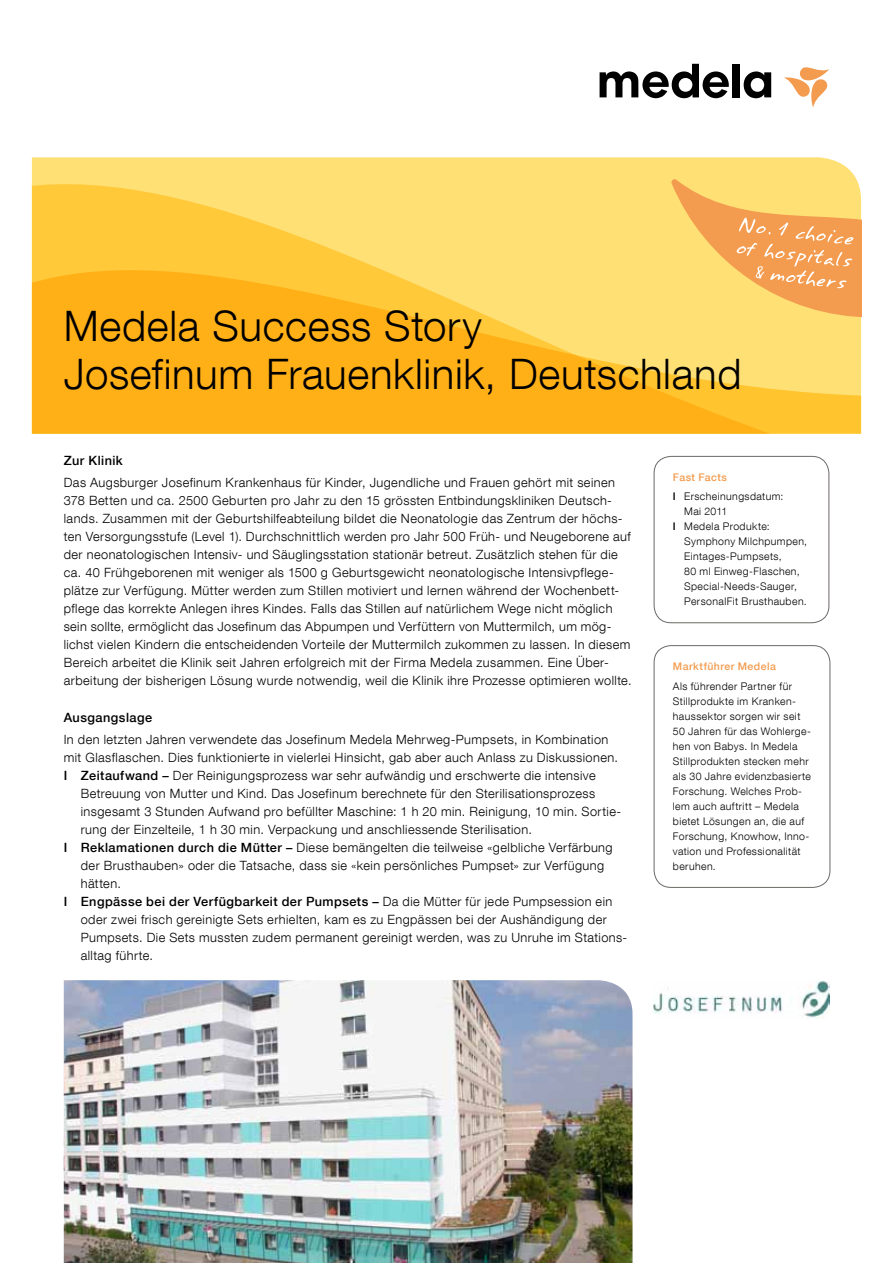
<style>
.page{position:relative;width:893px;height:1263px;background:#fff}
.page>*{position:absolute;margin:0;border:0;box-sizing:border-box;transform-origin:0 0}
.t1{font:300 42px/48px "Helvetica Neue LT Com";letter-spacing:.015em;color:#000}
.t2{font:300 12.75px/18px "Helvetica Neue LT Com";letter-spacing:.035em;color:#000}
.t3{font:500 12.75px "Helvetica Neue LT Com";letter-spacing:.035em;color:#000}
.t4{font:300 10.5px/15px "Helvetica Neue LT Com";letter-spacing:.04em;color:#000}
.t5{font:500 10.5px "Helvetica Neue LT Com";letter-spacing:.045em;color:#f39b4e}
.s1{font-weight:500}
.s2{font-weight:300}
.s3{font-weight:500;color:#f39b4e}
</style>
<div class="page">
<div style="left:732px;top:64px;width:7px;height:33px;background:#000"></div>
<svg style="left:744px;top:71px;width:27px;height:27px"></svg>
<svg style="left:600px;top:64px;width:129px;height:34px"></svg>
<svg style="left:784px;top:67px;width:45px;height:41px"></svg>
<svg style="left:32px;top:157px;width:825px;height:43px;background:#ffdf74"></svg>
<svg style="left:32px;top:200px;width:829px;height:234px;background:#ffc43c"></svg>
<svg style="left:671px;top:179px;width:190px;height:138px;background:#f9c168"></svg>
<div style="left:654px;top:456px;width:175px;height:167px;border:1px solid #6d6966;border-radius:17px"></div>
<img style="left:64px;top:980px;width:568px;height:283px">
<img style="left:654px;top:980px;width:175px;height:38px">
<div style="left:654px;top:645px;width:176px;height:243px;border:1px solid #6d6966;border-radius:17px"></div>
<h1 class="t1" style="left:64px;top:301px;width:679px">Medela Success Story<br>Josefinum Frauenklinik, Deutschland</h1>
<p class="t3" style="left:64px;top:453px;width:60px">Zur Klinik</p>
<p class="t2" style="left:64px;top:474px;width:569px">Das Augsburger Josefinum Krankenhaus für Kinder, Jugendliche und Frauen gehört mit seinen 378 Betten und ca. 2500 Geburten pro Jahr zu den 15 grössten Entbindungskliniken Deutsch&shy;lands. Zusammen mit der Geburtshilfeabteilung bildet die Neonatologie das Zentrum der höchs&shy;ten Versorgungsstufe (Level 1). Durchschnittlich werden pro Jahr 500 Früh- und Neugeborene auf der neonatologischen Intensiv- und Säuglingsstation stationär betreut. Zusätzlich stehen für die ca. 40 Frühgeborenen mit weniger als 1500 g Geburtsgewicht neonatologische Intensivpflege&shy;plätze zur Verfügung. Mütter werden zum Stillen motiviert und lernen während der Wochenbett&shy;pflege das korrekte Anlegen ihres Kindes. Falls das Stillen auf natürlichem Wege nicht möglich sein sollte, ermöglicht das Josefinum das Abpumpen und Verfüttern von Muttermilch, um mög&shy;lichst vielen Kindern die entscheidenden Vorteile der Muttermilch zukommen zu lassen. In diesem Bereich arbeitet die Klinik seit Jahren erfolgreich mit der Firma Medela zusammen. Eine Über&shy;arbeitung der bisherigen Lösung wurde notwendig, weil die Klinik ihre Prozesse optimieren wollte.</p>
<p class="t3" style="left:64px;top:709px;width:90px">Ausgangslage</p>
<p class="t2" style="left:64px;top:730px;width:546px">In den letzten Jahren verwendete das Josefinum Medela Mehrweg-Pumpsets, in Kombination</p>
<p class="t2" style="left:64px;top:748px;width:556px">mit Glasflaschen. Dies funktionierte in vielerlei Hinsicht, gab aber auch Anlass zu Diskussionen.</p>
<p class="t2" style="left:64px;top:766px;width:533px"><span class="s1">I Zeitaufwand –</span> Der Reinigungsprozess war sehr aufwändig und erschwerte die intensive</p>
<p class="t2" style="left:81px;top:784px;width:516px">Betreuung von Mutter und Kind. Das Josefinum berechnete für den Sterilisationsprozess</p>
<p class="t2" style="left:81px;top:802px;width:542px">insgesamt 3 Stunden Aufwand pro befüllter Maschine: 1 h 20 min. Reinigung, 10 min. Sortie-</p>
<p class="t2" style="left:81px;top:820px;width:453px">rung der Einzelteile, 1 h 30 min. Verpackung und anschliessende Sterilisation.</p>
<p class="t2" style="left:64px;top:838px;width:550px"><span class="s1">I Reklamationen durch die Mütter –</span> Diese bemängelten die teilweise «gelbliche Verfärbung</p>
<p class="t2" style="left:81px;top:856px;width:525px">der Brusthauben» oder die Tatsache, dass sie «kein persönliches Pumpset» zur Verfügung</p>
<p class="t2" style="left:81px;top:874px;width:42px">hätten.</p>
<p class="t3" style="left:64px;top:893px;width:550px">I Engpässe bei der Verfügbarkeit der Pumpsets – <span class="s2">Da die Mütter für jede Pumpsession ein</span></p>
<p class="t2" style="left:81px;top:910px;width:527px">oder zwei frisch gereinigte Sets erhielten, kam es zu Engpässen bei der Aushändigung der</p>
<p class="t2" style="left:81px;top:928px;width:548px">Pumpsets. Die Sets mussten zudem permanent gereinigt werden, was zu Unruhe im Stations-</p>
<p class="t2" style="left:81px;top:946px;width:74px">alltag führte.</p>
<p class="t4" style="left:673px;top:468px;width:112px;line-height:19.2px"><span class="s3">Fast Facts<br></span><span class="s1">I</span> Erscheinungsdatum:</p>
<p class="t4" style="left:684px;top:504px;width:45px">Mai 2011</p>
<p class="t4" style="left:673px;top:519px;width:98px"><span class="s1">I</span> Medela Produkte:</p>
<p class="t4" style="left:684px;top:534px;width:125px">Symphony Milchpumpen,</p>
<p class="t4" style="left:684px;top:549px;width:99px">Eintages-Pumpsets,</p>
<p class="t4" style="left:684px;top:564px;width:117px">80 ml Einweg-Flaschen,</p>
<p class="t4" style="left:684px;top:579px;width:114px">Special-Needs-Sauger,</p>
<p class="t4" style="left:684px;top:594px;width:124px">PersonalFit Brusthauben.</p>
<p class="t5" style="left:673px;top:660px;width:104px">Marktführer Medela</p>
<p class="t4" style="left:673px;top:678px;width:140px">Als führender Partner für<br>Stillprodukte im Kranken&shy;haussektor sorgen wir seit<br>50 Jahren für das Wohlerge&shy;hen von Babys. In Medela<br>Stillprodukten stecken mehr als 30 Jahre evidenzbasierte<br>Forschung. Welches Prob&shy;lem auch auftritt – Medela bietet Lösungen an, die auf<br>Forschung, Knowhow, Inno&shy;vation und Professionalität beruhen.</p>
</div>
